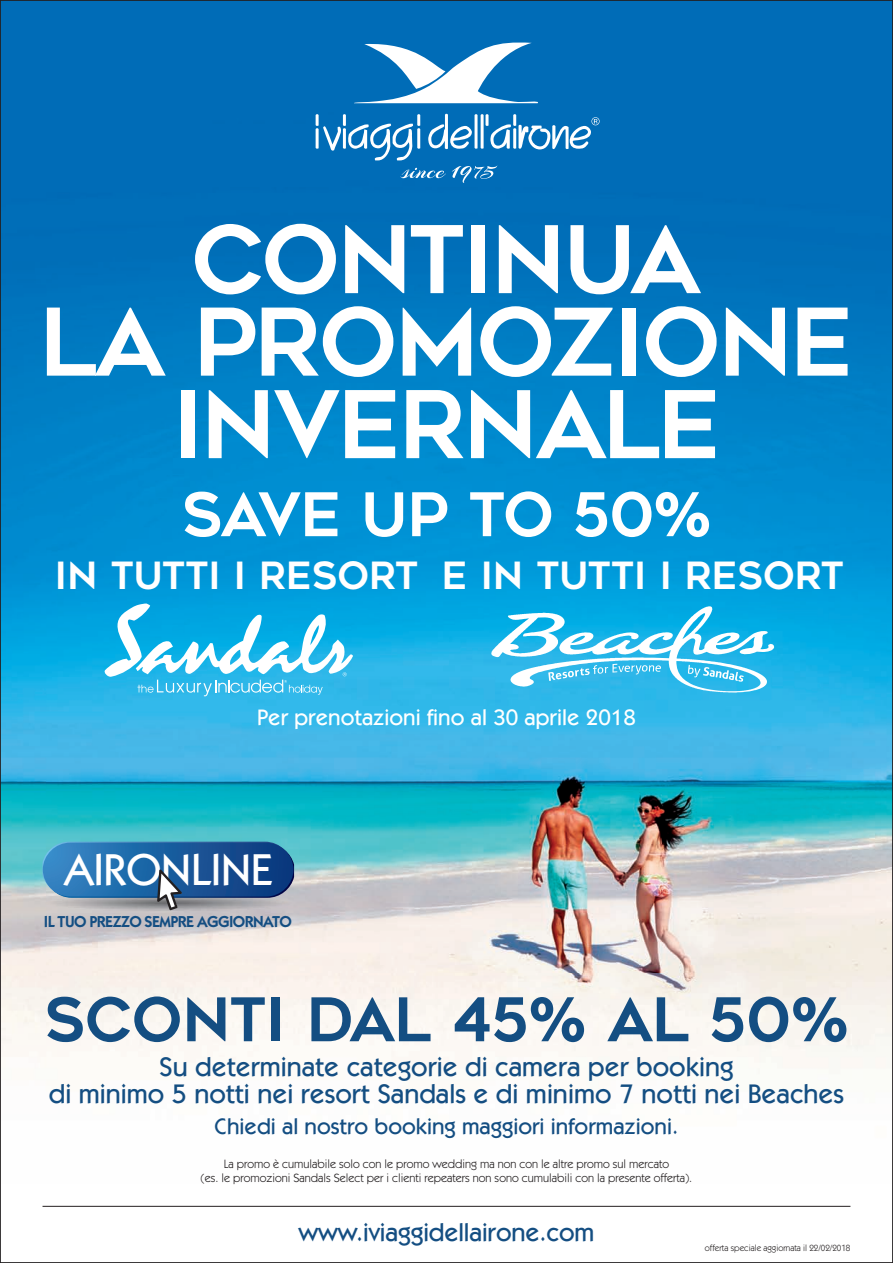
<style>
.page{position:relative;width:893px;height:1263px;background:#fff}
.page>*{position:absolute;margin:0;border:0;box-sizing:border-box;transform-origin:0 0}
.t1{font:93px/82.5px "Geometos";letter-spacing:-.025em;color:#fff;text-align:center}
.t2{font:60px "Geometos";color:#144e82}
.t3{font:60px "Geometos";letter-spacing:-.02em;color:#fff}
.t4{font:500 44.85px "Itc Kabel LT";color:#fff}
.t5{font:37.5px "Geometos";color:#fff}
.t6{font:500 27px/27px "Itc Kabel LT";color:#144e82;text-align:center}
.t7{font:500 25.5px "Itc Kabel LT";letter-spacing:-.005em;color:#144e82}
.t8{font:500 22.5px "Itc Kabel LT";color:#144e82}
.t9{font:500 22.5px "Itc Kabel LT";color:#fff}
.t10{font:600 15.9px "Itc Kabel LT";letter-spacing:-.035em;color:#144e82}
.t11{font:12px/13.5px "Itc Kabel LT";color:#231f20;text-align:center}
.t12{font:9px "Itc Kabel LT";color:#231f20}
</style>
<div class="page">
<img style="left:2px;top:2px;width:889px;height:971px">
<img style="left:2px;top:973px;width:889px;height:96px">
<svg style="left:105px;top:603px;width:248px;height:93px"></svg>
<svg style="left:400px;top:168px;width:46px;height:10px"></svg>
<svg style="left:452px;top:165px;width:45px;height:18px"></svg>
<svg style="left:316px;top:114px;width:104px;height:46px"></svg>
<svg style="left:352px;top:43px;width:189px;height:60px"></svg>
<svg style="left:428px;top:114px;width:172px;height:35px"></svg>
<img style="left:616px;top:607px;width:91px;height:43px">
<img style="left:45px;top:910px;width:246px;height:2px">
<svg style="left:43px;top:842px;width:251px;height:68px;background:#3d6fa2"></svg>
<hr style="left:43px;top:1206px;width:807px;height:1px;background:#231f20">
<h1 class="t1" style="left:39px;top:219px;width:816px">CONTINUA<br>LA PROMOZIONE<br>INVERNALE</h1>
<h2 class="t3" style="left:182px;top:481px;width:531px">SAVE UP TO 50%</h2>
<h3 class="t5" style="left:55px;top:554px;width:790px">IN TUTTI I RESORT E IN TUTTI I RESORT</h3>
<h3 class="t9" style="left:257px;top:710px;width:380px">Per prenotazioni fino al 30 aprile 2018</h3>
<h3 class="t4" style="left:64px;top:854px;width:211px">AIRONLINE</h3>
<h3 class="t10" style="left:44px;top:916px;width:250px">IL TUO PREZZO SEMPRE AGGIORNATO</h3>
<h2 class="t2" style="left:44px;top:986px;width:806px">SCONTI DAL 45% AL 50%</h2>
<h3 class="t6" style="left:49px;top:1055px;width:797px">Su determinate categorie di camera per booking<br>di minimo 5 notti nei resort Sandals e di minimo 7 notti nei Beaches</h3>
<h3 class="t8" style="left:215px;top:1118px;width:465px">Chiedi al nostro booking maggiori informazioni.</h3>
<p class="t11" style="left:201px;top:1158px;width:493px">La promo è cumulabile solo con le promo wedding ma non con le altre promo sul mercato<br>(es. le promozioni Sandals Select per i clienti repeaters non sono cumulabili con la presente offerta).</p>
<h3 class="t7" style="left:299px;top:1223px;width:297px">www.iviaggidellairone.com</h3>
<p class="t12" style="left:705px;top:1245px;width:147px">offerta speciale aggiornata il 22/02/2018</p>
</div>
